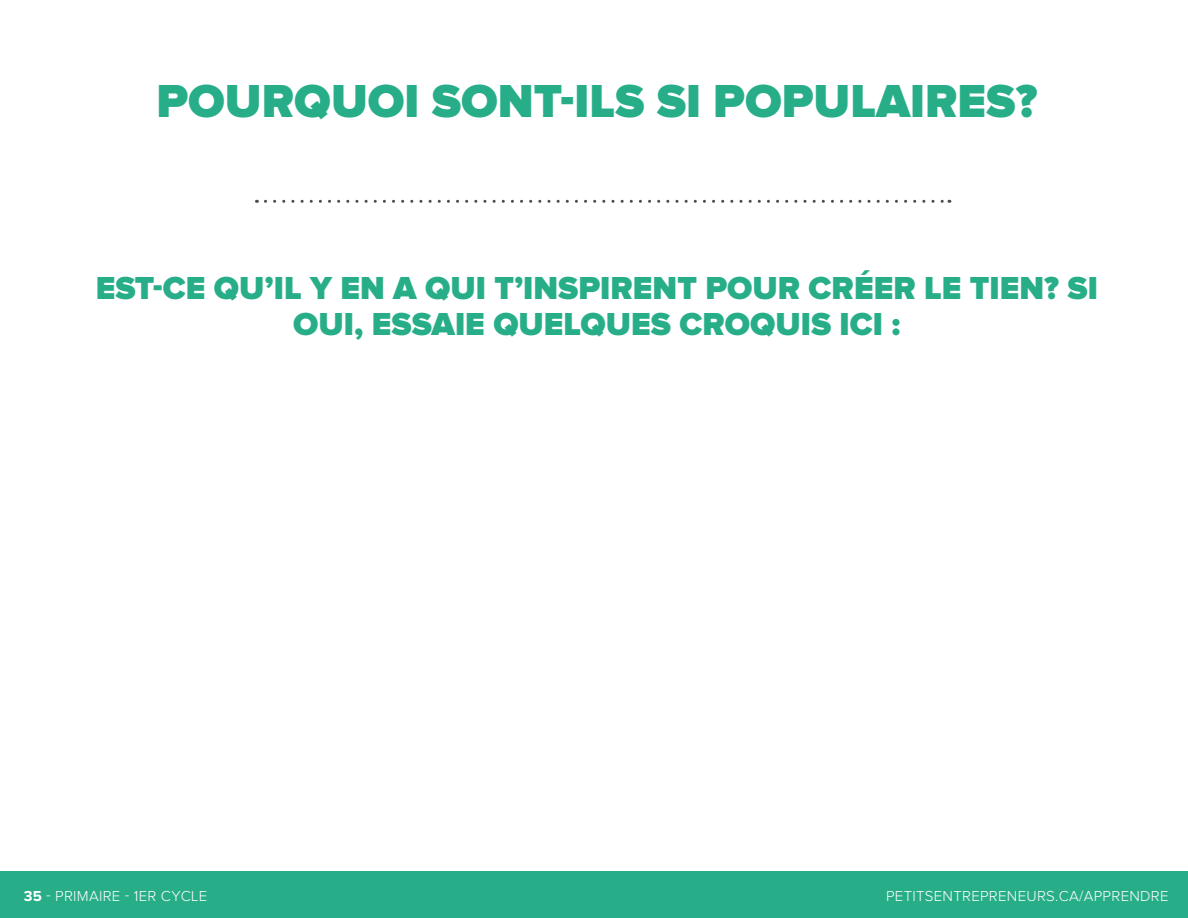
<style>
.page{position:relative;width:1188px;height:918px;background:#fff}
.page>*{position:absolute;margin:0;border:0;box-sizing:border-box;transform-origin:0 0}
.texte_courant{font:900 48px "Proxima Nova";color:#27ae88}
.texte_courant-2{font:900 33px/36px "Proxima Nova";color:#27ae88;text-align:center}
.titre_orange{font:300 15px "Proxima Nova";letter-spacing:.02em;color:#fff}
.s1{font-weight:700}
</style>
<div class="page">
<div style="left:0;top:872px;width:1188px;height:46px;background:#27ae88"></div>
<svg style="left:265px;top:200px;width:685px;height:3px"></svg>
<p class="texte_courant" style="left:156px;top:80px;width:882px">POURQUOI SONT-ILS SI POPULAIRES?</p>
<p class="texte_courant-2" style="left:96px;top:271px;width:1004px">EST-CE QU’IL Y EN A QUI T’INSPIRENT POUR CRÉER LE TIEN? SI<br>OUI, ESSAIE QUELQUES CROQUIS ICI :</p>
<p class="titre_orange" style="left:24px;top:889px;width:185px"><span class="s1">35</span> - PRIMAIRE - 1ER CYCLE</p>
<p class="titre_orange" style="left:886px;top:889px;width:284px">PETITSENTREPRENEURS.CA/APPRENDRE</p>
</div>
